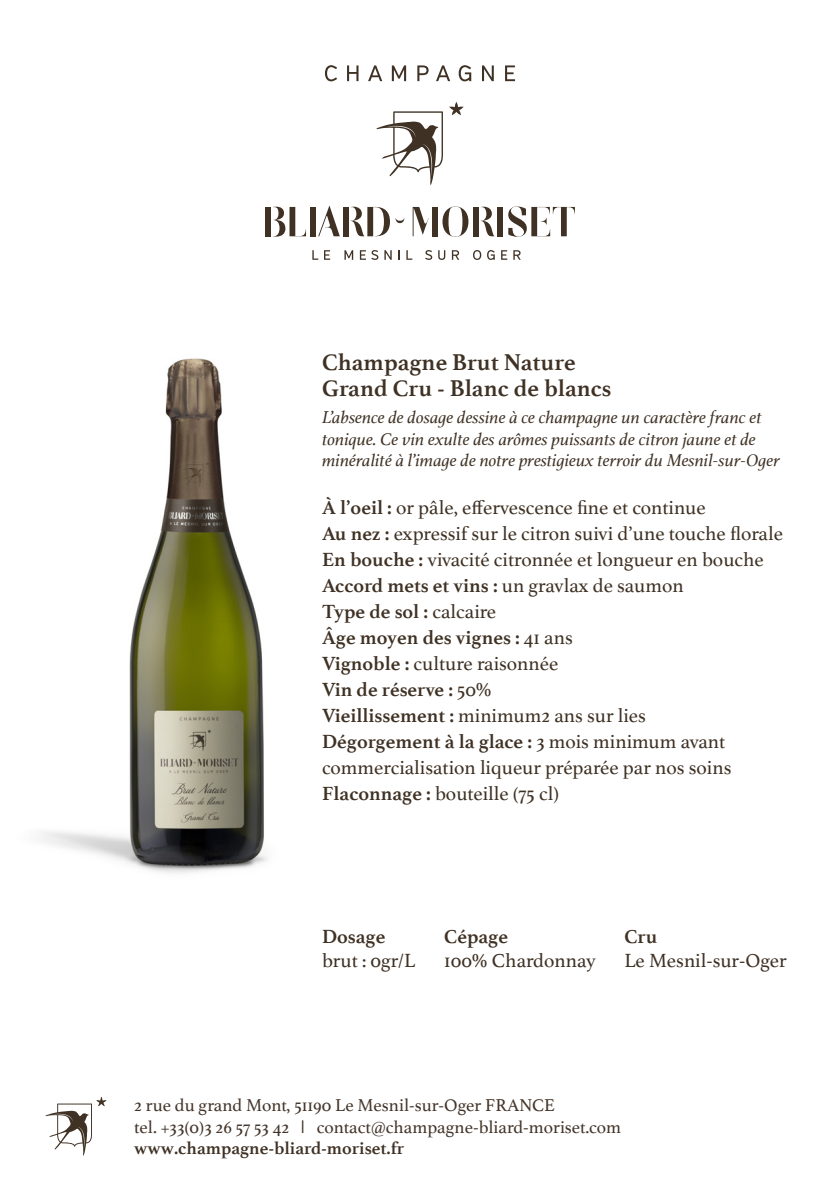
<style>
.page{position:relative;width:840px;height:1191px;background:#fff}
.page>*{position:absolute;margin:0;border:0;box-sizing:border-box;transform-origin:0 0}
.t1{font:700 24px/26px "Athelas";color:#3f3124}
.t2{font:20px/26px "Athelas";color:#3f3124}
.t3{font:700 20px "Athelas";color:#3f3124}
.t4{font:italic 18px/21.6px "Athelas";color:#3f3124}
.t5{font:18px/21.6px "Athelas";color:#44352a}
.s1{font-weight:700}
.s2{font-weight:400}
.s3{font-family:"Avenir Next"}
.s4{font-weight:700;color:#3f3124}
</style>
<div class="page">
<img style="left:39px;top:358px;width:228px;height:515px">
<svg style="left:325px;top:65px;width:12px;height:16px"></svg>
<svg style="left:347px;top:65px;width:11px;height:16px"></svg>
<svg style="left:368px;top:65px;width:14px;height:16px"></svg>
<svg style="left:391px;top:65px;width:15px;height:16px"></svg>
<svg style="left:417px;top:65px;width:11px;height:16px"></svg>
<svg style="left:436px;top:65px;width:14px;height:16px"></svg>
<svg style="left:458px;top:65px;width:13px;height:16px"></svg>
<svg style="left:482px;top:65px;width:11px;height:16px"></svg>
<svg style="left:505px;top:65px;width:9px;height:16px"></svg>
<div style="left:265px;top:207px;width:6px;height:29px;background:#3f3124"></div>
<svg style="left:273px;top:207px;width:33px;height:30px"></svg>
<div style="left:309px;top:207px;width:6px;height:29px;background:#3f3124"></div>
<svg style="left:318px;top:206px;width:21px;height:30px"></svg>
<div style="left:342px;top:207px;width:6px;height:29px;background:#3f3124"></div>
<div style="left:432px;top:207px;width:6px;height:29px;background:#3f3124"></div>
<svg style="left:412px;top:207px;width:16px;height:29px"></svg>
<svg style="left:442px;top:206px;width:26px;height:31px"></svg>
<div style="left:472px;top:207px;width:6px;height:29px;background:#3f3124"></div>
<svg style="left:480px;top:207px;width:14px;height:29px"></svg>
<div style="left:497px;top:207px;width:6px;height:29px;background:#3f3124"></div>
<svg style="left:508px;top:206px;width:66px;height:31px"></svg>
<svg style="left:350px;top:207px;width:54px;height:29px"></svg>
<svg style="left:312px;top:250px;width:6px;height:10px"></svg>
<svg style="left:324px;top:250px;width:6px;height:10px"></svg>
<svg style="left:344px;top:250px;width:9px;height:10px"></svg>
<svg style="left:359px;top:250px;width:19px;height:10px"></svg>
<svg style="left:384px;top:250px;width:7px;height:10px"></svg>
<svg style="left:406px;top:250px;width:6px;height:10px"></svg>
<svg style="left:425px;top:250px;width:7px;height:10px"></svg>
<svg style="left:438px;top:250px;width:7px;height:10px"></svg>
<svg style="left:451px;top:250px;width:8px;height:10px"></svg>
<svg style="left:473px;top:250px;width:8px;height:10px"></svg>
<svg style="left:487px;top:250px;width:7px;height:10px"></svg>
<svg style="left:501px;top:250px;width:6px;height:10px"></svg>
<svg style="left:513px;top:250px;width:7px;height:10px"></svg>
<svg style="left:449px;top:102px;width:14px;height:13px"></svg>
<svg style="left:376px;top:111px;width:67px;height:74px"></svg>
<svg style="left:45px;top:1097px;width:61px;height:58px"></svg>
<p class="t1" style="left:322px;top:348px;width:290px">Champagne Brut Nature<br>Grand Cru - Blanc de blancs</p>
<p class="t4" style="left:322px;top:406px;width:459px">L’absence de dosage dessine à ce champagne un caractère franc et tonique. Ce vin exulte des arômes puissants de citron jaune et de minéralité à l’image de notre prestigieux terroir du Mesnil-sur-Oger</p>
<p class="t2" style="left:322px;top:494px;width:385px"><span class="s1">À l’oeil :</span> or pâle, effervescence fine et continue</p>
<p class="t2" style="left:322px;top:520px;width:462px"><span class="s1">Au nez :</span> expressif sur le citron suivi d’une touche florale<br><span class="s1">En bouche :</span> vivacité citronnée et longueur en bouche</p>
<p class="t3" style="left:322px;top:569px;width:363px">Accord mets et vins : <span class="s2">un gravlax de saumon</span></p>
<p class="t3" style="left:322px;top:595px;width:175px">Type de sol : <span class="s2">calcaire</span></p>
<p class="t3" style="left:322px;top:621px;width:252px">Âge moyen des vignes : <span class="s2">41 ans</span></p>
<p class="t2" style="left:322px;top:650px;width:238px"><span class="s1">Vignoble :</span> culture raisonnée</p>
<p class="t3" style="left:322px;top:673px;width:171px">Vin de réserve : <span class="s2">50%</span></p>
<p class="t2" style="left:322px;top:702px;width:325px"><span class="s1">Vieillissement :</span> minimum2 ans sur lies</p>
<p class="t2" style="left:322px;top:728px;width:410px"><span class="s1">Dégorgement à la glace :</span> 3 mois minimum avant commercialisation liqueur préparée par nos soins</p>
<p class="t2" style="left:322px;top:780px;width:238px"><span class="s1">Flaconnage :</span> bouteille (75 cl)</p>
<p class="t3" style="left:322px;top:919px;width:65px">Dosage</p>
<p class="t3" style="left:444px;top:919px;width:65px">Cépage</p>
<p class="t3" style="left:624px;top:919px;width:34px">Cru</p>
<p class="t2" style="left:322px;top:946px;width:95px">brut : 0gr/L</p>
<p class="t2" style="left:444px;top:946px;width:153px">100% Chardonnay</p>
<p class="t2" style="left:624px;top:946px;width:164px">Le Mesnil-sur-Oger</p>
<p class="t5" style="left:134px;top:1093px;width:422px">2 rue du grand Mont, 51190 Le Mesnil-sur-Oger FRANCE</p>
<p class="t5" style="left:134px;top:1115px;width:488px">tel. +33(0)3 26 57 53 42 <span class="s3">I</span> contact@champagne-bliard-moriset.com <span class="s4">www.champagne-bliard-moriset.fr</span></p>
</div>
